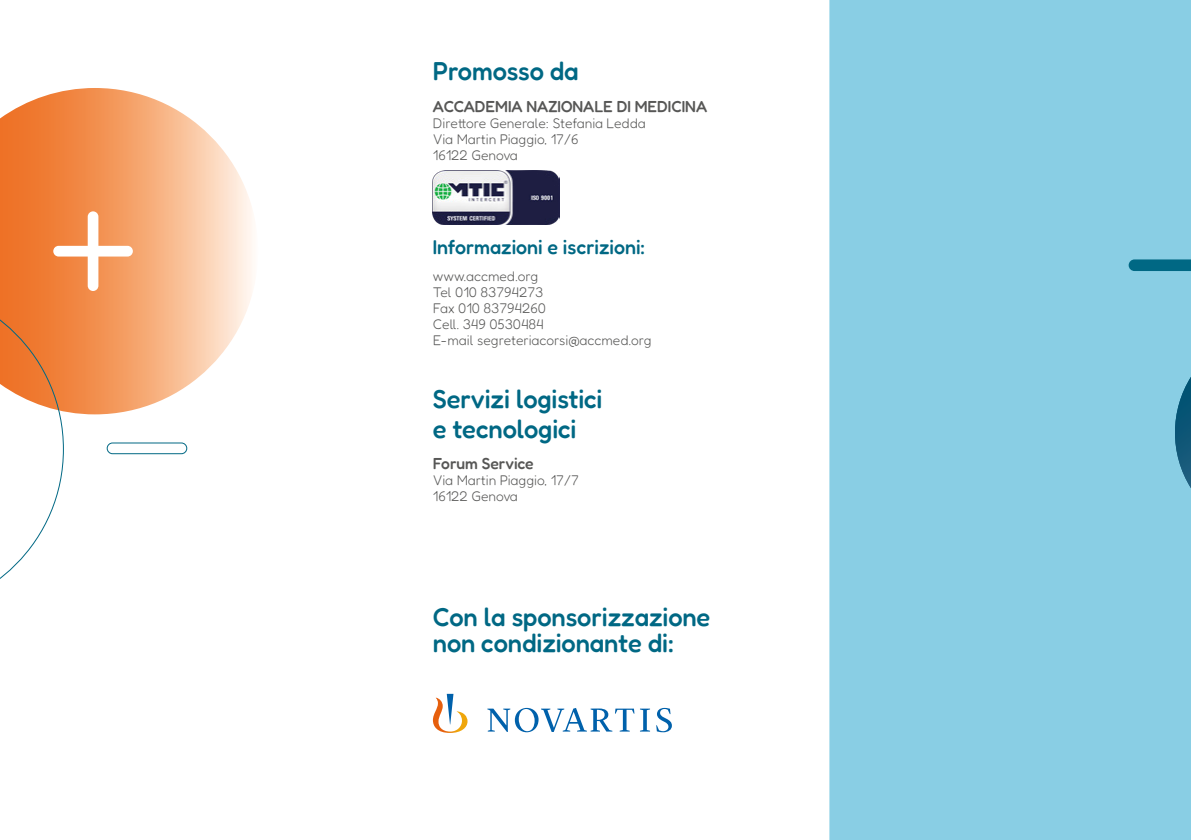
<style>
.page{position:relative;width:1191px;height:840px;background:#fff}
.page>*{position:absolute;margin:0;border:0;box-sizing:border-box;transform-origin:0 0}
.t1{font:300 26px/29.4px "Fredoka";letter-spacing:-.005em;color:#006884}
.t2{font:300 20px "Fredoka";color:#006884}
.t3{font:300 16px "Fredoka";color:#575756}
.t4{font:300 14px/16px "Fredoka";color:#575756}
</style>
<div class="page">
<div style="left:829px;top:0;width:362px;height:839px;background:#89cee4"></div>
<svg style="left:1128px;top:259px;width:63px;height:12px"></svg>
<img style="left:433px;top:170px;width:126px;height:54px">
<svg style="left:433px;top:693px;width:239px;height:39px"></svg>
<svg style="left:0;top:88px;width:253px;height:326px"></svg>
<svg style="left:0;top:286px;width:63px;height:293px"></svg>
<div style="left:88px;top:211px;width:10px;height:80px;background:#fff;border-radius:5px"></div>
<div style="left:53px;top:246px;width:80px;height:10px;background:#fff;border-radius:5px"></div>
<div style="left:107px;top:442px;width:80px;height:11px;border:1px solid #006884;border-radius:5px"></div>
<h1 class="t1" style="left:433px;top:57px;width:147px">Promosso da</h1>
<p class="t3" style="left:433px;top:97px;width:276px">ACCADEMIA NAZIONALE DI MEDICINA</p>
<p class="t4" style="left:433px;top:115px;width:214px">Direttore Generale: Stefania Ledda<br>Via Martin Piaggio, 17/6<br>16122 Genova</p>
<h2 class="t2" style="left:433px;top:235px;width:214px">Informazioni e iscrizioni:</h2>
<p class="t4" style="left:433px;top:268px;width:220px">www.accmed.org<br>Tel 010 83794273<br>Fax 010 83794260<br>Cell. 349 0530484<br>E-mail segreteriacorsi@accmed.org</p>
<h1 class="t1" style="left:433px;top:384px;width:171px">Servizi logistici e tecnologici</h1>
<p class="t3" style="left:433px;top:453px;width:102px">Forum Service</p>
<p class="t4" style="left:433px;top:472px;width:148px">Via Martin Piaggio, 17/7<br>16122 Genova</p>
<h1 class="t1" style="left:433px;top:604px;width:279px;line-height:25.4px">Con la sponsorizzazione non condizionante di:</h1>
</div>
